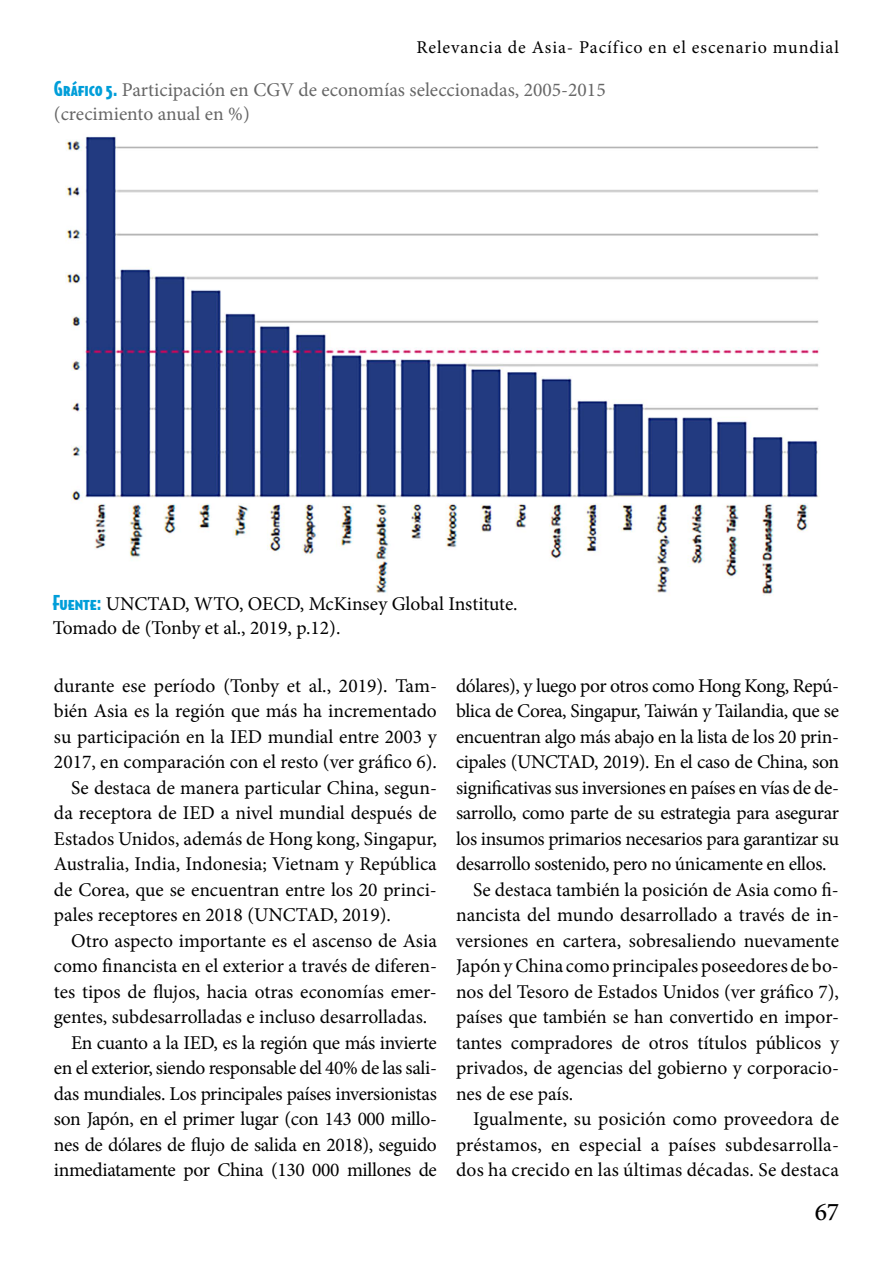
<style>
.page{position:relative;width:893px;height:1263px;background:#fff}
.page>*{position:absolute;margin:0;border:0;box-sizing:border-box;transform-origin:0 0}
.t1{font:500 25.5px "Minion Pro";color:#000}
.t2{font:19.5px/24px "Minion Pro";letter-spacing:-.005em;color:#000}
.t3{font:19.5px/24px "Minion Pro";color:#666}
.t4{font:19.5px "Minion Pro";letter-spacing:-.03em;color:#000}
.t5{font:18px "Minion Pro";letter-spacing:.05em;color:#000}
.s1{font-family:"Bodega Sans Black Smallcaps";color:#009ed9}
</style>
<div class="page">
<img style="left:65px;top:136px;width:754px;height:460px">
<p class="t5" style="left:416px;top:35px;width:424px">Relevancia de Asia- Pacífico en el escenario mundial</p>
<p class="t3" style="left:54px;top:78px;width:553px"><span class="s1">Gráfico 5.</span> Participación en CGV de economías seleccionadas, 2005-2015 (crecimiento anual en %)</p>
<p class="t2" style="left:53px;top:592px;width:466px"><span class="s1">Fuente:</span> UNCTAD, WTO, OECD, McKinsey Global Institute.<br>Tomado de (Tonby et al., 2019, p.12).</p>
<p class="t2" style="left:54px;top:673px;width:384px">durante ese período (Tonby et al., 2019). Tam-</p>
<p class="t2" style="left:54px;top:699px;width:384px">bién Asia es la región que más ha incrementado</p>
<p class="t2" style="left:54px;top:724px;width:384px">su participación en la IED mundial entre 2003 y</p>
<p class="t2" style="left:54px;top:750px;width:384px">2017, en comparación con el resto (ver gráfico 6).</p>
<p class="t2" style="left:71px;top:776px;width:367px">Se destaca de manera particular China, segun-</p>
<p class="t2" style="left:54px;top:801px;width:384px">da receptora de IED a nivel mundial después de</p>
<p class="t2" style="left:54px;top:827px;width:384px">Estados Unidos, además de Hong kong, Singapur,</p>
<p class="t2" style="left:54px;top:852px;width:384px">Australia, India, Indonesia; Vietnam y República</p>
<p class="t2" style="left:54px;top:878px;width:384px">de Corea, que se encuentran entre los 20 princi-</p>
<p class="t2" style="left:54px;top:903px;width:338px">pales receptores en 2018 (UNCTAD, 2019).</p>
<p class="t2" style="left:71px;top:929px;width:367px">Otro aspecto importante es el ascenso de Asia</p>
<p class="t2" style="left:54px;top:954px;width:384px">como financista en el exterior a través de diferen-</p>
<p class="t2" style="left:54px;top:980px;width:384px">tes tipos de flujos, hacia otras economías emer-</p>
<p class="t2" style="left:54px;top:1005px;width:375px">gentes, subdesarrolladas e incluso desarrolladas.</p>
<p class="t2" style="left:71px;top:1031px;width:367px">En cuanto a la IED, es la región que más invierte</p>
<p class="t2" style="left:54px;top:1056px;width:384px">en el exterior, siendo responsable del 40% de las sali-</p>
<p class="t2" style="left:54px;top:1082px;width:384px">das mundiales. Los principales países inversionistas</p>
<p class="t2" style="left:54px;top:1107px;width:384px">son Japón, en el primer lugar (con 143 000 millo-</p>
<p class="t2" style="left:54px;top:1133px;width:384px">nes de dólares de flujo de salida en 2018), seguido</p>
<p class="t2" style="left:54px;top:1158px;width:384px">inmediatamente por China (130 000 millones de</p>
<p class="t4" style="left:456px;top:672px;width:384px">dólares), y luego por otros como Hong Kong, Repú-</p>
<p class="t2" style="left:456px;top:699px;width:384px">blica de Corea, Singapur, Taiwán y Tailandia, que se</p>
<p class="t2" style="left:456px;top:724px;width:384px">encuentran algo más abajo en la lista de los 20 prin-</p>
<p class="t2" style="left:456px;top:750px;width:384px">cipales (UNCTAD, 2019). En el caso de China, son</p>
<p class="t2" style="left:456px;top:775px;width:384px">significativas sus inversiones en países en vías de de-</p>
<p class="t2" style="left:456px;top:801px;width:384px">sarrollo, como parte de su estrategia para asegurar</p>
<p class="t2" style="left:456px;top:826px;width:384px">los insumos primarios necesarios para garantizar su</p>
<p class="t2" style="left:456px;top:852px;width:372px">desarrollo sostenido, pero no únicamente en ellos.</p>
<p class="t2" style="left:473px;top:877px;width:367px">Se destaca también la posición de Asia como fi-</p>
<p class="t2" style="left:456px;top:903px;width:384px">nancista del mundo desarrollado a través de in-</p>
<p class="t2" style="left:456px;top:928px;width:384px">versiones en cartera, sobresaliendo nuevamente</p>
<p class="t2" style="left:456px;top:954px;width:384px">Japón y China como principales poseedores de bo-</p>
<p class="t2" style="left:456px;top:979px;width:384px">nos del Tesoro de Estados Unidos (ver gráfico 7),</p>
<p class="t2" style="left:456px;top:1005px;width:384px">países que también se han convertido en impor-</p>
<p class="t2" style="left:456px;top:1030px;width:384px">tantes compradores de otros títulos públicos y</p>
<p class="t2" style="left:456px;top:1056px;width:384px">privados, de agencias del gobierno y corporacio-</p>
<p class="t2" style="left:456px;top:1081px;width:119px">nes de ese país.</p>
<p class="t2" style="left:473px;top:1107px;width:367px">Igualmente, su posición como proveedora de</p>
<p class="t2" style="left:456px;top:1132px;width:384px">préstamos, en especial a países subdesarrolla-</p>
<p class="t2" style="left:456px;top:1158px;width:384px">dos ha crecido en las últimas décadas. Se destaca</p>
<h1 class="t1" style="left:815px;top:1197px;width:26px">67</h1>
</div>
